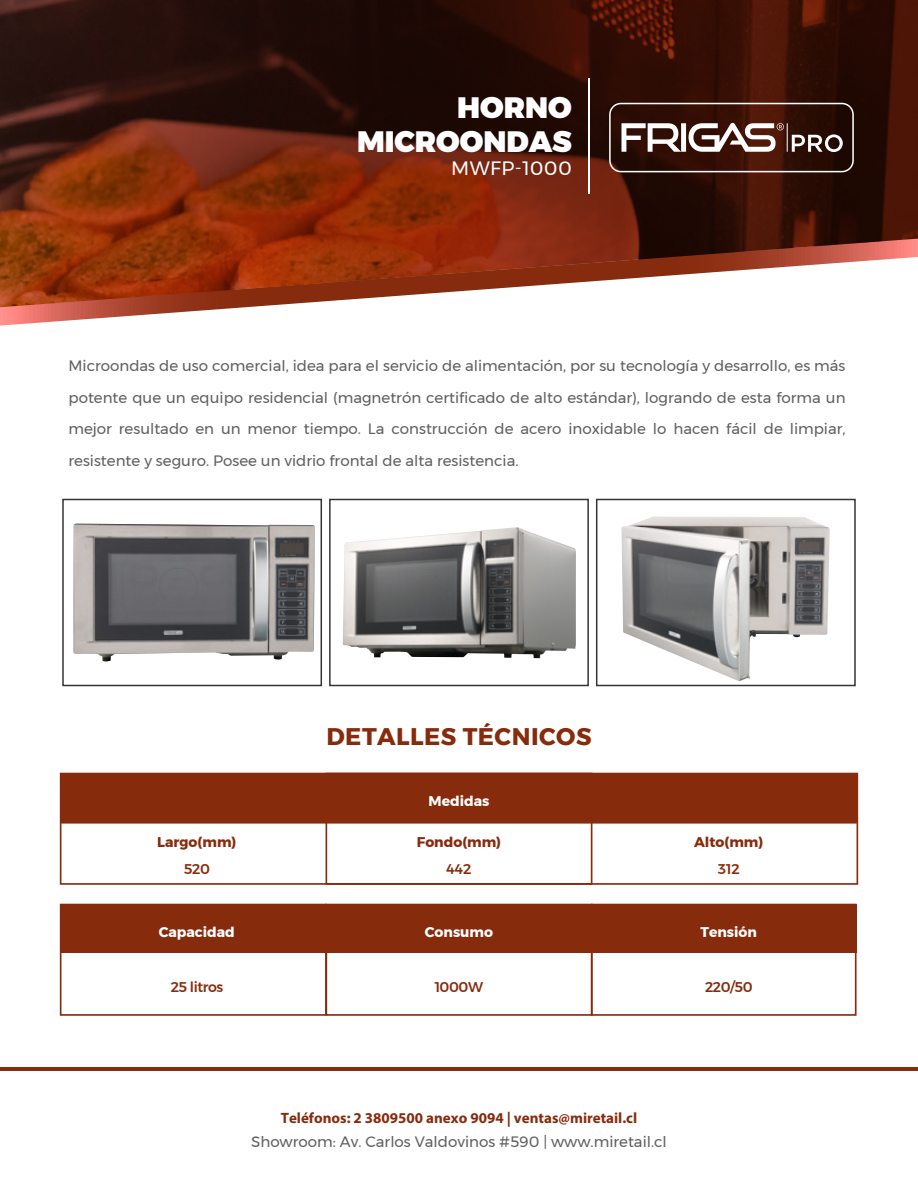
<style>
.page{position:relative;width:918px;height:1188px;background:#fff}
.page>*{position:absolute;margin:0;border:0;box-sizing:border-box;transform-origin:0 0}
.t1{font:900 29.4px/33.8px "Montserrat";color:#fff;text-align:right}
.t2{font:700 24px "Montserrat";letter-spacing:.02em;color:#872b0d}
.t3{font:19.35px "Montserrat";letter-spacing:.02em;color:#fff}
.t4{font:15px/31.5px "Montserrat";color:#5e605f;text-align:justify}
.t5{font:700 15px "Myriad Pro";color:#872b0d}
.t6{font:700 14.1px "Montserrat";color:#fff}
.t7{font:500 14.1px "Montserrat";letter-spacing:-.03em;color:#872b0d}
.t8{font:700 14.1px "Montserrat";color:#872b0d}
</style>
<div class="page">
<div style="left:61px;top:774px;width:796px;height:48px;background:#872b0d"></div>
<div style="left:61px;top:904px;width:796px;height:49px;background:#872b0d"></div>
<svg style="left:0;top:307px;width:248px;height:19px"></svg>
<svg style="left:0;top:0;width:918px;height:307px;background:#5e2a1a"></svg>
<hr style="left:589px;top:78px;width:1px;height:115px;background:#fff">
<div style="left:609px;top:103px;width:245px;height:69px;border:2px solid #fff;border-radius:11px"></div>
<svg style="left:621px;top:123px;width:222px;height:29px"></svg>
<hr style="left:0;top:1068px;width:918px;height:3px;background:#872b0d">
<hr style="left:61px;top:822px;width:796px;height:2px;background:#872b0d">
<div style="left:62px;top:499px;width:260px;height:187px;border:2px solid #353535"></div>
<div style="left:329px;top:499px;width:260px;height:187px;border:2px solid #353535"></div>
<div style="left:596px;top:499px;width:260px;height:187px;border:2px solid #353535"></div>
<div style="left:60px;top:773px;width:798px;height:112px;border:2px solid #872b0d"></div>
<div style="left:60px;top:904px;width:267px;height:112px;border:2px solid #872b0d"></div>
<div style="left:326px;top:904px;width:266px;height:112px;border:2px solid #872b0d"></div>
<div style="left:326px;top:773px;width:266px;height:112px;border:2px solid #872b0d"></div>
<div style="left:591px;top:904px;width:266px;height:112px;border:2px solid #872b0d"></div>
<img style="left:73px;top:524px;width:242px;height:138px">
<img style="left:342px;top:527px;width:234px;height:131px">
<img style="left:621px;top:517px;width:209px;height:164px">
<h1 class="t1" style="left:357px;top:91px;width:216px">HORNO<br>MICROONDAS</h1>
<p class="t3" style="left:451px;top:153px;width:122px">MWFP-1000</p>
<p class="t4" style="left:69px;top:350px;width:779px">Microondas de uso comercial, idea para el servicio de alimentación, por su tecnología y desarrollo, es más potente que un equipo residencial (magnetrón certificado de alto estándar), logrando de esta forma un mejor resultado en un menor tiempo. La construcción de acero inoxidable lo hacen fácil de limpiar, resistente y seguro. Posee un vidrio frontal de alta resistencia.</p>
<h2 class="t2" style="left:326px;top:718px;width:267px">DETALLES TÉCNICOS</h2>
<p class="t6" style="left:428px;top:789px;width:63px">Medidas</p>
<p class="t8" style="left:157px;top:831px;width:81px">Largo(mm)</p>
<p class="t8" style="left:417px;top:831px;width:86px">Fondo(mm)</p>
<p class="t8" style="left:694px;top:831px;width:71px">Alto(mm)</p>
<p class="t7" style="left:184px;top:858px;width:28px">520</p>
<p class="t7" style="left:447px;top:858px;width:27px">442</p>
<p class="t7" style="left:718px;top:858px;width:23px">312</p>
<p class="t6" style="left:159px;top:920px;width:78px">Capacidad</p>
<p class="t7" style="left:171px;top:976px;width:54px">25 litros</p>
<p class="t6" style="left:425px;top:920px;width:70px">Consumo</p>
<p class="t7" style="left:435px;top:976px;width:50px">1000W</p>
<p class="t6" style="left:700px;top:920px;width:58px">Tensión</p>
<p class="t7" style="left:705px;top:976px;width:49px">220/50</p>
<p class="t5" style="left:281px;top:1108px;width:358px">Teléfonos: 2 3809500 anexo 9094 | ventas@miretail.cl</p>
<p class="t4" style="left:251px;top:1126px;width:417px">Showroom: Av. Carlos Valdovinos #590 | www.miretail.cl</p>
</div>
